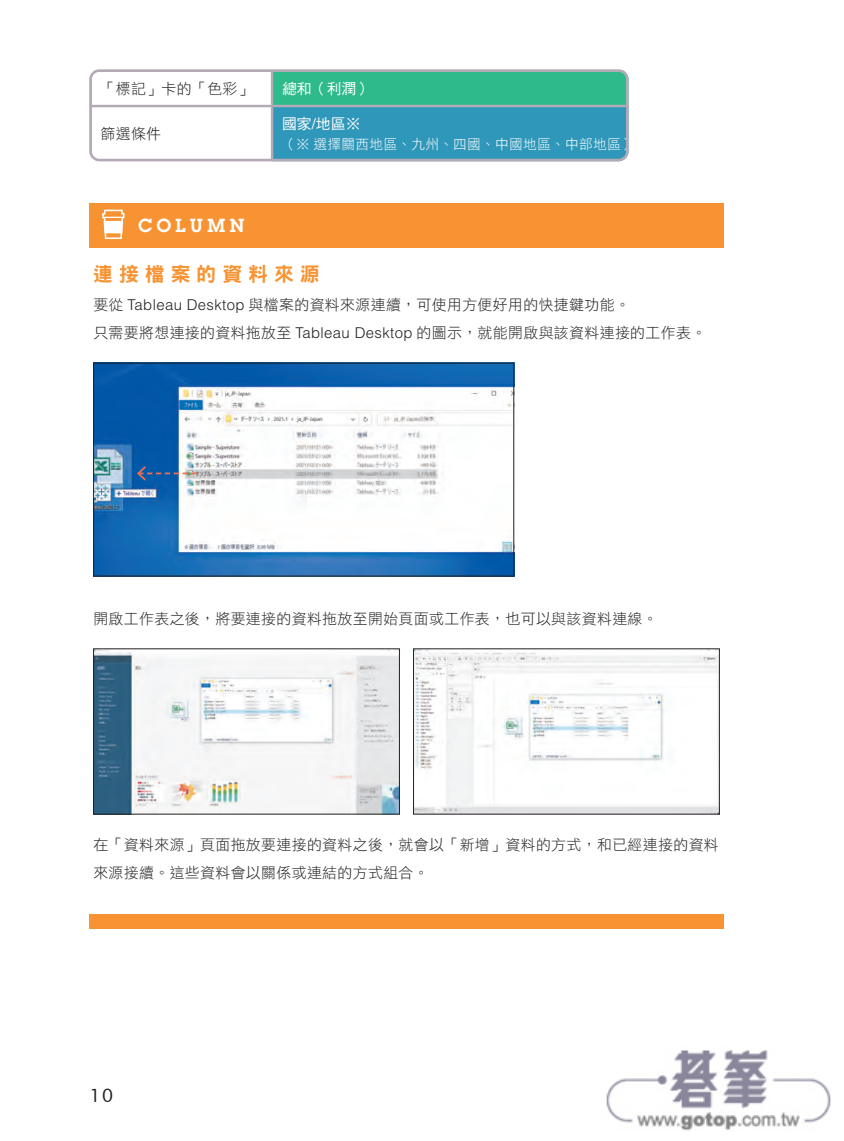
<style>
.page{position:relative;width:844px;height:1141px;background:#fff}
.page>*{position:absolute;margin:0;border:0;box-sizing:border-box;transform-origin:0 0}
.t1{font:19.78px "DF Hei Std W9";letter-spacing:.3em;color:#f79332}
.t2{font:600 19.78px "Lubalin Graph Itc T";letter-spacing:.2em;color:#fff}
.t3{font:18.55px "Futura BT";color:#231f20}
.t4{font:14.88px/27.3px "DF Hei Std W3";letter-spacing:.025em;color:#231f20}
.t5{font:14.88px "DF Hei Std W5";color:#fff}
.t6{font:13.65px "DF Hei Std W3";letter-spacing:.025em;color:#fff}
.s1{font-family:"Helvetica LT Std"}
.s2{font-family:"Helvetica LT Std";font-weight:300}
</style>
<div class="page">
<div style="left:272px;top:71px;width:356px;height:35px;background:#2fba8c"></div>
<div style="left:272px;top:106px;width:356px;height:55px;background:#2f97b9"></div>
<hr style="left:89px;top:69px;width:183px;height:3px;background:#b3aab5">
<hr style="left:89px;top:72px;width:3px;height:33px;background:#b3aab5">
<hr style="left:272px;top:69px;width:356px;height:3px;background:#b3aab5">
<hr style="left:271px;top:72px;width:2px;height:33px;background:#b3aab5">
<hr style="left:89px;top:105px;width:183px;height:2px;background:#b3aab5">
<hr style="left:89px;top:107px;width:3px;height:53px;background:#b3aab5">
<hr style="left:272px;top:105px;width:356px;height:2px;background:#b3aab5">
<hr style="left:271px;top:107px;width:2px;height:53px;background:#b3aab5">
<hr style="left:89px;top:160px;width:183px;height:1px;background:#b3aab5">
<hr style="left:272px;top:160px;width:356px;height:1px;background:#b3aab5">
<div style="left:89px;top:69px;width:539px;height:92px;border:2px solid #b3aab5;border-radius:9px"></div>
<div style="left:89px;top:203px;width:634px;height:45px;background:#f79332"></div>
<svg style="left:102px;top:210px;width:22px;height:29px"></svg>
<img style="left:95px;top:365px;width:417px;height:209px">
<div style="left:93px;top:363px;width:421px;height:213px;border:1px solid #231f20"></div>
<img style="left:95px;top:651px;width:302px;height:161px">
<img style="left:415px;top:651px;width:302px;height:161px">
<div style="left:89px;top:915px;width:634px;height:14px;background:#f79332"></div>
<svg style="left:136px;top:464px;width:61px;height:18px"></svg>
<img style="left:606px;top:1050px;width:225px;height:81px">
<p class="t4" style="left:100px;top:74px;width:154px">「標記」卡的「色彩」</p>
<p class="t5" style="left:282px;top:80px;width:91px">總和（利潤）</p>
<p class="t4" style="left:100px;top:120px;width:62px">篩選條件</p>
<p class="t5" style="left:282px;top:115px;width:80px">國家<span class="s1">/</span>地區※</p>
<p class="t6" style="left:282px;top:137px;width:354px">（※ 選擇關西地區、九州、四國、中國地區、中部地區）</p>
<h1 class="t2" style="left:138px;top:214px;width:108px">COLUMN</h1>
<h1 class="t1" style="left:93px;top:263px;width:228px">連接檔案的資料來源</h1>
<p class="t4" style="left:93px;top:291px;width:614px">要從 <span class="s2">Tableau Desktop</span> 與檔案的資料來源連續，可使用方便好用的快捷鍵功能。<br>只需要將想連接的資料拖放至 <span class="s2">Tableau Desktop</span> 的圖示，就能開啟與該資料連接的工作表。</p>
<p class="t4" style="left:93px;top:605px;width:566px">開啟工作表之後，將要連接的資料拖放至開始頁面或工作表，也可以與該資料連線。</p>
<p class="t4" style="left:93px;top:831px;width:627px">在「資料來源」頁面拖放要連接的資料之後，就會以「新增」資料的方式，和已經連接的資料來源接續。這些資料會以關係或連結的方式組合。</p>
<p class="t3" style="left:89px;top:1084px;width:25px">10</p>
</div>
